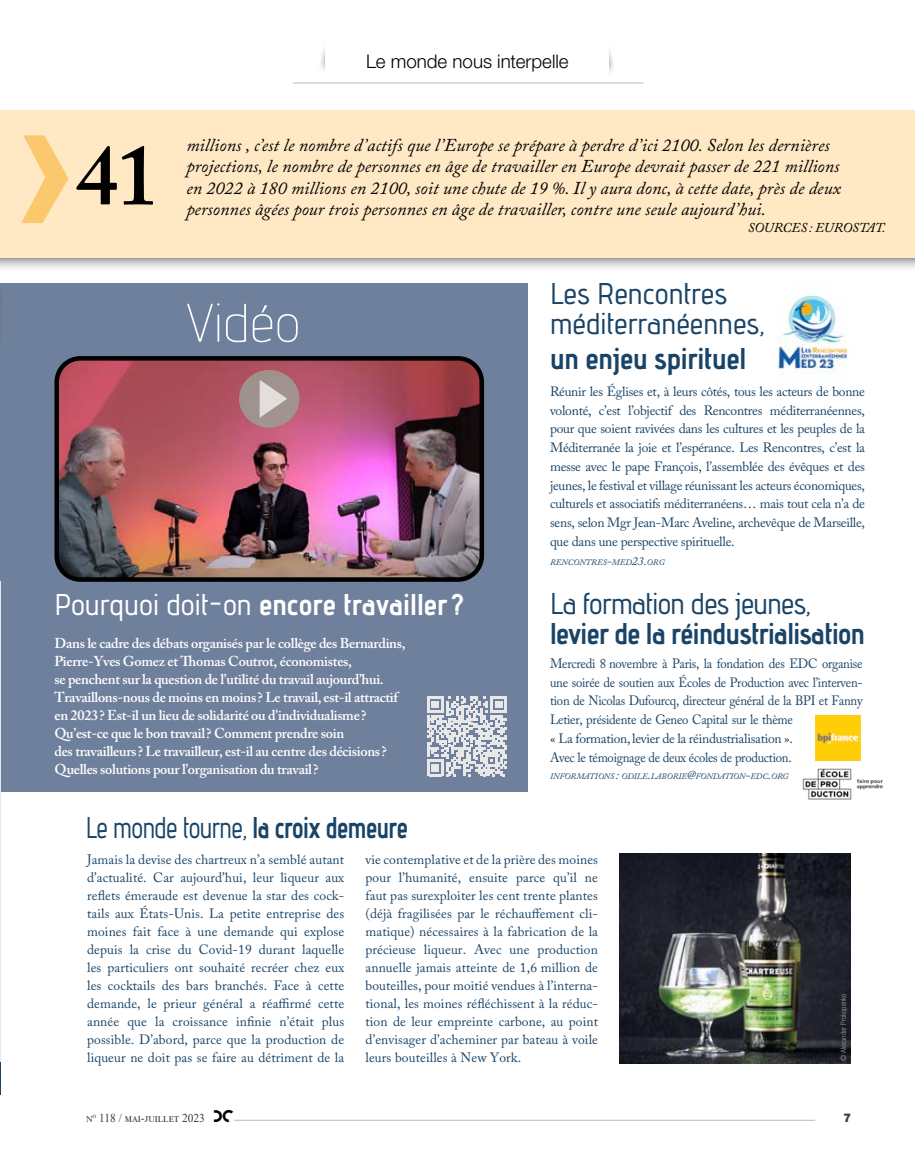
<style>
.page{position:relative;width:915px;height:1149px;background:#fff}
.page>*{position:absolute;margin:0;border:0;box-sizing:border-box;transform-origin:0 0}
.t1{font:600 85.5px "Adobe Caslon Pro";color:#000}
.t2{font:54px "advent Lt 2";color:#fff}
.t3{font:30px/30px "advent Bd 1";letter-spacing:-.01em;color:#194467}
.t4{font:30px "advent Bd 3";letter-spacing:-.02em;color:#194467}
.t5{font:30px "advent Bd 3";color:#fff}
.t6{font:30px "advent Bd 1";letter-spacing:-.01em;color:#194467;scale:.84 1}
.t7{font:300 18.75px "Helvetica Neue LT Std";color:#000}
.t8{font:italic 18px/21.6px "Adobe Caslon Pro";letter-spacing:.005em;color:#000}
.t9{font:600 14.25px/18px "Adobe Caslon Pro";letter-spacing:-.02em;color:#fff}
.t10{font:13.5px/18px "Adobe Caslon Pro";letter-spacing:-.02em;color:#194467;text-align:justify}
.t11{font:13.5px/18.8px "Adobe Caslon Pro";letter-spacing:-.02em;color:#194467;scale:.94 1}
.t12{font:italic 13.5px "Adobe Caslon Pro";letter-spacing:-.015em;color:#000}
.t13{font:12px "Times New Roman";color:#3c3c3b;scale:.95 1}
.t14{font:900 12px "Helvetica Neue LT Std";color:#3c3c3b;scale:.95 1}
.t15{font:italic 8.4px "Adobe Caslon Pro";color:#194467}
.t16{font:300 condensed 7.5px "Helvetica Neue LT Std";color:#9d9d9c}
.s1{font-family:"advent Bd 1"}
.s2{font-size:12px}
.s3{font-family:"advent Bd 3"}
.s4{font-stretch:normal}
.s5{font-family:"Bifur Foundation";font-size:14.7px;color:#000}
</style>
<div class="page">
<hr style="left:230px;top:1119px;width:584px;height:1px;background:#bcbcbc">
<div style="left:86px;top:1109px;width:148px;height:12px;background:#fff"></div>
<div style="left:572px;top:0;width:44px;height:77px;background:#000;opacity:.83"></div>
<div style="left:317px;top:0;width:45px;height:75px;background:#000;opacity:.83"></div>
<div style="left:325px;top:0;width:283px;height:83px;background:#fff"></div>
<hr style="left:292px;top:83px;width:351px;height:1px;background:#bcbcbc">
<img style="left:802px;top:768px;width:82px;height:32px">
<div style="left:0;top:161px;width:914px;height:111px;background:#000;opacity:.75"></div>
<div style="left:0;top:111px;width:914px;height:147px;background:#ffe8c4"></div>
<svg style="left:21px;top:135px;width:47px;height:88px"></svg>
<div style="left:0;top:283px;width:527px;height:508px;background:#6f809c"></div>
<img style="left:60px;top:362px;width:418px;height:217px">
<div style="left:54px;top:356px;width:430px;height:225px;border:5px solid #000;border-radius:24px"></div>
<div style="left:239px;top:370px;width:60px;height:57px;background:#a0928e;border-radius:50%"></div>
<svg style="left:259px;top:380px;width:28px;height:38px"></svg>
<svg style="left:427px;top:696px;width:80px;height:80px"></svg>
<hr style="left:0;top:278px;width:4px;height:148px;background:#6f809c">
<img style="left:619px;top:853px;width:231px;height:210px">
<img style="left:778px;top:293px;width:70px;height:87px">
<img style="left:815px;top:715px;width:44px;height:45px">
<h3 class="t7" style="left:366px;top:50px;width:204px">Le monde nous interpelle</h3>
<h1 class="t1" style="left:76px;top:125px;width:84px">41</h1>
<p class="t8" style="left:186px;top:133px;width:656px">millions , c’est le nombre d’actifs que l’Europe se prépare à perdre d’ici 2100. Selon les dernières projections, le nombre de personnes en âge de travailler en Europe devrait passer de 221 millions en 2022 à 180 millions en 2100, soit une chute de 19 %. Il y aura donc, à cette date, près de deux personnes âgées pour trois personnes en âge de travailler, contre une seule aujourd’hui.</p>
<p class="t12" style="left:747px;top:219px;width:139px">SOURCES: EUROSTAT.</p>
<h2 class="t2" style="left:186px;top:290px;width:116px">Vidéo</h2>
<h3 class="t5" style="left:54px;top:586px;width:411px"><span class="s1">Pourquoi doit-on</span> encore travailler ?</h3>
<p class="t9" style="left:54px;top:633px;width:352px">Dans le cadre des débats organisés par le collège des Bernardins, Pierre-Yves Gomez et Thomas Coutrot, économistes,<br>se penchent sur la question de l’utilité du travail aujourd’hui.<br>Travaillons-nous de moins en moins? Le travail, est-il attractif en 2023? Est-il un lieu de solidarité ou d'individualisme?<br>Qu’est-ce que le bon travail? Comment prendre soin<br>des travailleurs? Le travailleur, est-il au centre des décisions?<br>Quelles solutions pour l’organisation du travail?</p>
<h3 class="t3" style="left:550px;top:278px;width:217px">Les Rencontres méditerranéennes,</h3>
<h3 class="t4" style="left:550px;top:339px;width:198px">un enjeu spirituel</h3>
<p class="t10" style="left:550px;top:381px;width:316px;line-height:18.8px">Réunir les Églises et, à leurs côtés, tous les acteurs de bonne volonté, c’est l’objectif des Rencontres méditerranéennes, pour que soient ravivées dans les cultures et les peuples de la Méditerranée la joie et l’espérance. Les Rencontres, c’est la messe avec le pape François, l’assemblée des évêques et des jeunes, le festival et village réunissant les acteurs économiques, culturels et associatifs méditerranéens… mais tout cela n’a de sens, selon Mgr Jean-Marc Aveline, archevêque de Marseille, que dans une perspective spirituelle.</p>
<p class="t15" style="left:550px;top:556px;width:7px">RENCONTRES</p>
<p class="t15" style="left:606px;top:556px;width:47px"><span class="s2">-</span>MED<span class="s2">23.</span>ORG</p>
<h3 class="t3" style="left:550px;top:587px;width:263px">La formation des jeunes,</h3>
<h3 class="t4" style="left:550px;top:615px;width:316px">levier de la réindustrialisation</h3>
<p class="t11" style="left:550px;top:653px;width:334px">Mercredi 8 novembre à Paris, la fondation des EDC organise une soirée de soutien aux Écoles de Production avec l’interven&shy;tion de Nicolas Dufourcq, directeur général de la BPI et Fanny Letier, présidente de Geneo Capital sur le thème<br>« La formation, levier de la réindustrialisation ».<br>Avec le témoignage de deux écoles de production.</p>
<p class="t15" style="left:550px;top:771px;width:7px">INFORMATIONS</p>
<p class="t15" style="left:615px;top:771px;width:12px"><span class="s2">:</span> ODILE</p>
<p class="t15" style="left:647px;top:771px;width:25px"><span class="s2">.</span>LABORIE</p>
<p class="t15" style="left:686px;top:771px;width:16px"><span class="s2">@</span>FONDATION</p>
<p class="t15" style="left:745px;top:771px;width:33px"><span class="s2">-</span>EDC<span class="s2">.</span>ORG</p>
<h3 class="t6" style="left:86px;top:808px;width:385px">Le monde tourne, <span class="s3">la croix demeure</span></h3>
<p class="t10" style="left:87px;top:849px;width:258px">Jamais la devise des chartreux n’a semblé autant d’actualité. Car aujourd’hui, leur liqueur aux reflets émeraude est devenue la star des cock&shy;tails aux États-Unis. La petite entreprise des moines fait face à une demande qui explose depuis la crise du Covid-19 durant laquelle les particuliers ont souhaité recréer chez eux les cocktails des bars branchés. Face à cette demande, le prieur général a réaffirmé cette année que la croissance infinie n’était plus possible. D’abord, parce que la production de liqueur ne doit pas se faire au détriment de la</p>
<p class="t10" style="left:365px;top:849px;width:234px">vie contemplative et de la prière des moines pour l’humanité, ensuite parce qu’il ne faut pas surexploiter les cent trente plantes (déjà fragilisées par le réchauffement cli&shy;matique) nécessaires à la fabrication de la précieuse liqueur. Avec une production annuelle jamais atteinte de 1,6 -million de bouteilles, pour moitié vendues à l’interna&shy;tional, les moines réfléchissent à la réduc&shy;tion de leur empreinte carbone, au point d’envisager d’acheminer par bateau à voile leurs bouteilles à New York.</p>
<p class="t16" style="left:838px;top:1060px;width:69px;rotate:-90deg"><span class="s4">©</span> Alexander Prokopenko</p>
<p class="t13" style="left:86px;top:1109px;width:157px">n<sup>o</sup> 118 / mai-juillet 2023 <span class="s5">dc</span></p>
<p class="t14" style="left:843px;top:1110px;width:10px">7</p>
</div>
